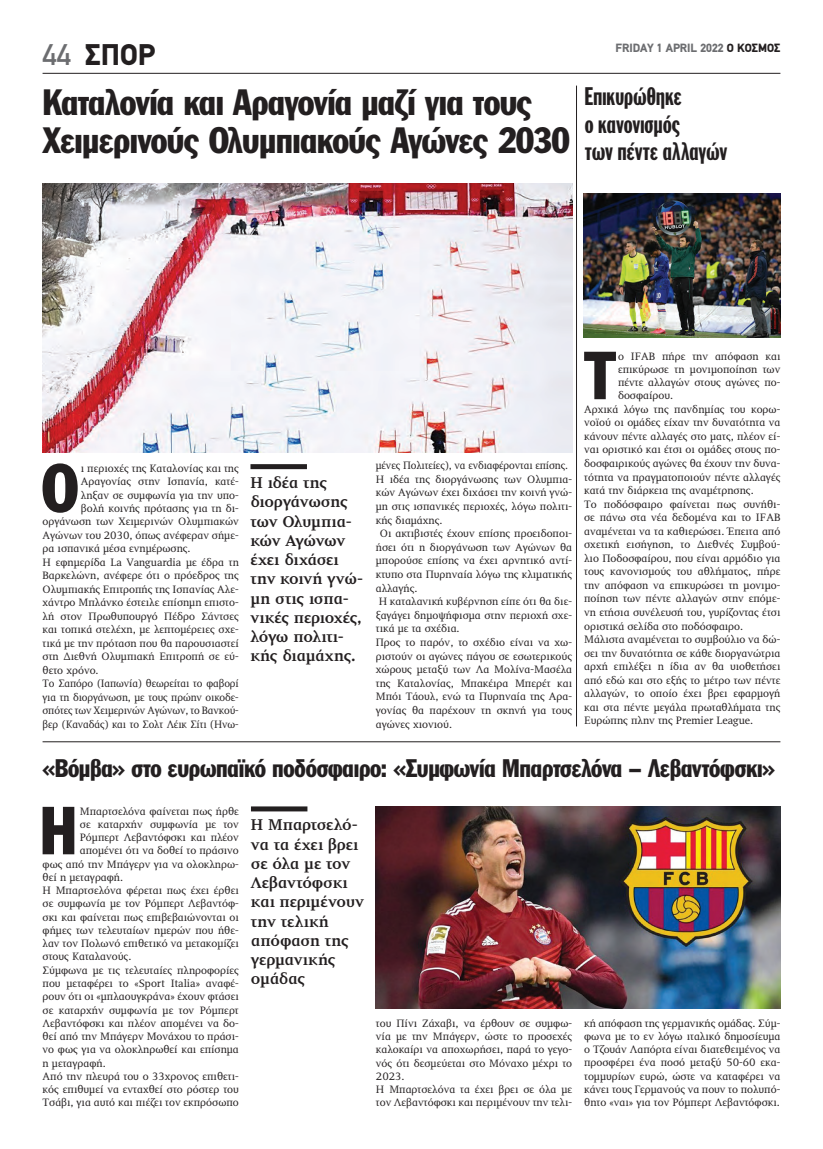
<style>
.page{position:relative;width:823px;height:1149px;background:#fff}
.page>*{position:absolute;margin:0;border:0;box-sizing:border-box;transform-origin:0 0}
.t1{font:66.6px "Franklin Gothic Greek Cond";color:#231f20}
.t2{font:36px/38px "Franklin Gothic Greek Cond";letter-spacing:-.02em;color:#231f20}
.t3{font:900 30px "PF Din Text";color:#231f20}
.t4{font:25px "Franklin Gothic Greek Cond";letter-spacing:-.01em;color:#231f20}
.t5{font:25px/27.4px "Franklin Gothic Greek Extra Cond";letter-spacing:-.05em;color:#231f20}
.t6{font:700 16px/19.2px "PF Diplomat";letter-spacing:-.015em;color:#231f20}
.t7{font:900 12px "PF Din Text";color:#6c6d70}
.t8{font:11px/13.3px "PF Diplomat";color:#231f20}
.t9{font:11px "PF Diplomat";color:#231f20;scale:.96 1}
.s1{font-weight:500;color:#6c6d70}
.s2{color:#231f20}
</style>
<div class="page">
<hr style="left:43px;top:73px;width:737px;height:1px;background:#231f20">
<div style="left:251px;top:806px;width:56px;height:5px;background:#231f20"></div>
<div style="left:250px;top:464px;width:57px;height:5px;background:#231f20"></div>
<img style="left:43px;top:184px;width:528px;height:268px">
<img style="left:376px;top:806px;width:404px;height:201px">
<hr style="left:43px;top:741px;width:737px;height:1px;background:#231f20">
<hr style="left:576px;top:86px;width:1px;height:640px;background:#231f20">
<img style="left:583px;top:193px;width:196px;height:144px">
<h3 class="t3" style="left:43px;top:37px;width:114px"><span class="s1">44</span> ΣΠΟΡ</h3>
<p class="t7" style="left:615px;top:40px;width:166px">FRIDAY 1 APRIL 2022 <span class="s2">Ο ΚΟΣΜΟΣ</span></p>
<h2 class="t2" style="left:43px;top:84px;width:528px">Καταλονία και Αραγονία μαζί για τους<br>Χειμερινούς Ολυμπιακούς Αγώνες 2030</h2>
<h3 class="t5" style="left:583px;top:83px;width:145px">Επικυρώθηκε<br>ο κανονισμός<br>των πέντε αλλαγών</h3>
<h1 class="t1" style="left:42px;top:450px;width:38px">Ο</h1>
<p class="t8" style="left:81px;top:462px;width:159px">ι περιοχές της Καταλονίας και της</p>
<p class="t8" style="left:81px;top:475px;width:159px">Αραγονίας στην Ισπανία, κατέ-</p>
<p class="t8" style="left:81px;top:488px;width:159px">ληξαν σε συμφωνία για την υπο-</p>
<p class="t8" style="left:81px;top:501px;width:159px">βολή κοινής πρότασης για τη δι-</p>
<p class="t8" style="left:42px;top:515px;width:198px">οργάνωση των Χειμερινών Ολυμπιακών</p>
<p class="t8" style="left:42px;top:528px;width:198px">Αγώνων του 2030, όπως ανέφεραν σήμε-</p>
<p class="t8" style="left:42px;top:542px;width:149px">ρα ισπανικά μέσα ενημέρωσης.</p>
<p class="t8" style="left:42px;top:555px;width:198px">Η εφημερίδα La Vanguardia με έδρα τη</p>
<p class="t8" style="left:42px;top:569px;width:198px">Βαρκελώνη, ανέφερε ότι ο πρόεδρος της</p>
<p class="t8" style="left:42px;top:582px;width:198px">Ολυμπιακής Επιτροπής της Ισπανίας Αλε-</p>
<p class="t8" style="left:42px;top:596px;width:198px">χάντρο Μπλάνκο έστειλε επίσημη επιστο-</p>
<p class="t8" style="left:42px;top:609px;width:198px">λή στον Πρωθυπουργό Πέδρο Σάντσες</p>
<p class="t8" style="left:42px;top:623px;width:198px">και τοπικά στελέχη, με λεπτομέρειες σχε-</p>
<p class="t8" style="left:42px;top:636px;width:198px">τικά με την πρόταση που θα παρουσιαστεί</p>
<p class="t8" style="left:42px;top:650px;width:198px">στη Διεθνή Ολυμπιακή Επιτροπή σε εύ-</p>
<p class="t8" style="left:42px;top:663px;width:58px">θετο χρόνο.</p>
<p class="t9" style="left:42px;top:677px;width:206px">Το Σαπόρο (Ιαπωνία) θεωρείται το φαβορί</p>
<p class="t9" style="left:42px;top:691px;width:206px">για τη διοργάνωση, με τους πρώην οικοδε-</p>
<p class="t9" style="left:42px;top:704px;width:206px">σπότες των Χειμερινών Αγώνων, το Βανκού-</p>
<p class="t9" style="left:42px;top:718px;width:206px">βερ (Καναδάς) και το Σολτ Λέικ Σίτι (Ηνω-</p>
<h3 class="t6" style="left:250px;top:473px;width:114px">Η ιδέα της διοργάνωσης των Ολυμπια&shy;κών Αγώνων έχει διχάσει την κοινή γνώ&shy;μη στις ισπα&shy;νικές περιοχές, λόγω πολιτι&shy;κής διαμάχης.</h3>
<p class="t9" style="left:375px;top:459px;width:202px">μένες Πολιτείες), να ενδιαφέρονται επίσης.</p>
<p class="t8" style="left:375px;top:472px;width:198px">Η ιδέα της διοργάνωσης των Ολυμπια-</p>
<p class="t8" style="left:375px;top:486px;width:198px">κών Αγώνων έχει διχάσει την κοινή γνώ-</p>
<p class="t8" style="left:375px;top:500px;width:198px">μη στις ισπανικές περιοχές, λόγω πολιτι-</p>
<p class="t8" style="left:375px;top:513px;width:68px">κής διαμάχης.</p>
<p class="t8" style="left:379px;top:527px;width:194px">Οι ακτιβιστές έχουν επίσης προειδοποι-</p>
<p class="t8" style="left:375px;top:540px;width:198px">ήσει ότι η διοργάνωση των Αγώνων θα</p>
<p class="t8" style="left:375px;top:554px;width:198px">μπορούσε επίσης να έχει αρνητικό αντί-</p>
<p class="t8" style="left:375px;top:567px;width:198px">κτυπο στα Πυρηναία λόγω της κλιματικής</p>
<p class="t8" style="left:375px;top:581px;width:43px">αλλαγής.</p>
<p class="t8" style="left:378px;top:595px;width:195px">Η καταλανική κυβέρνηση είπε ότι θα διε-</p>
<p class="t8" style="left:375px;top:608px;width:198px">ξαγάγει δημοψήφισμα στην περιοχή σχε-</p>
<p class="t8" style="left:375px;top:622px;width:85px">τικά με τα σχέδια.</p>
<p class="t8" style="left:375px;top:635px;width:198px">Προς το παρόν, το σχέδιο είναι να χω-</p>
<p class="t8" style="left:375px;top:649px;width:198px">ριστούν οι αγώνες πάγου σε εσωτερικούς</p>
<p class="t8" style="left:375px;top:663px;width:198px">χώρους μεταξύ των Λα Μολίνα-Μασέλα</p>
<p class="t8" style="left:375px;top:676px;width:198px">της Καταλονίας, Μπακέιρα Μπερέτ και</p>
<p class="t8" style="left:375px;top:690px;width:198px">Μπόι Τάουλ, ενώ τα Πυρηναία της Αρα-</p>
<p class="t8" style="left:375px;top:703px;width:198px">γονίας θα παρέχουν τη σκηνή για τους</p>
<p class="t8" style="left:375px;top:717px;width:78px">αγώνες χιονιού.</p>
<h1 class="t1" style="left:584px;top:337px;width:32px">Τ</h1>
<p class="t8" style="left:617px;top:349px;width:164px">ο IFAB πήρε την απόφαση και</p>
<p class="t8" style="left:617px;top:362px;width:164px">επικύρωσε τη μονιμοποίηση των</p>
<p class="t8" style="left:617px;top:376px;width:164px">πέντε αλλαγών στους αγώνες πο-</p>
<p class="t8" style="left:617px;top:389px;width:57px">δοσφαίρου.</p>
<p class="t8" style="left:583px;top:402px;width:198px">Αρχικά λόγω της πανδημίας του κορω-</p>
<p class="t8" style="left:583px;top:416px;width:198px">νοϊού οι ομάδες είχαν την δυνατότητα να</p>
<p class="t8" style="left:583px;top:429px;width:198px">κάνουν πέντε αλλαγές στο ματς, πλέον εί-</p>
<p class="t8" style="left:583px;top:443px;width:198px">ναι οριστικό και έτσι οι ομάδες στους πο-</p>
<p class="t8" style="left:583px;top:457px;width:198px">δοσφαιρικούς αγώνες θα έχουν την δυνα-</p>
<p class="t8" style="left:583px;top:470px;width:198px">τότητα να πραγματοποιούν πέντε αλλαγές</p>
<p class="t8" style="left:583px;top:484px;width:171px">κατά την διάρκεια της αναμέτρησης.</p>
<p class="t8" style="left:583px;top:497px;width:198px">Το ποδόσφαιρο φαίνεται πως συνήθι-</p>
<p class="t8" style="left:583px;top:511px;width:198px">σε πάνω στα νέα δεδομένα και το IFAB</p>
<p class="t8" style="left:583px;top:524px;width:198px">αναμένεται να τα καθιερώσει. Έπειτα από</p>
<p class="t8" style="left:583px;top:538px;width:198px">σχετική εισήγηση, το Διεθνές Συμβού-</p>
<p class="t8" style="left:583px;top:551px;width:198px">λιο Ποδοσφαίρου, που είναι αρμόδιο για</p>
<p class="t8" style="left:583px;top:565px;width:198px">τους κανονισμούς του αθλήματος, πήρε</p>
<p class="t8" style="left:583px;top:578px;width:198px">την απόφαση να επικυρώσει τη μονιμο-</p>
<p class="t8" style="left:583px;top:592px;width:198px">ποίηση των πέντε αλλαγών στην επόμε-</p>
<p class="t8" style="left:583px;top:605px;width:198px">νη ετήσια συνέλευσή του, γυρίζοντας έτσι</p>
<p class="t8" style="left:583px;top:619px;width:160px">οριστικά σελίδα στο ποδόσφαιρο.</p>
<p class="t8" style="left:583px;top:633px;width:198px">Μάλιστα αναμένεται το συμβούλιο να δώ-</p>
<p class="t8" style="left:583px;top:646px;width:198px">σει την δυνατότητα σε κάθε διοργανώτρια</p>
<p class="t8" style="left:583px;top:660px;width:198px">αρχή επιλέξει η ίδια αν θα υιοθετήσει</p>
<p class="t8" style="left:583px;top:673px;width:198px">από εδώ και στο εξής το μέτρο των πέντε</p>
<p class="t8" style="left:583px;top:687px;width:198px">αλλαγών, το οποίο έχει βρει εφαρμογή</p>
<p class="t8" style="left:583px;top:700px;width:198px">και στα πέντε μεγάλα πρωταθλήματα της</p>
<p class="t8" style="left:583px;top:714px;width:170px">Ευρώπης πλην της Premier League.</p>
<h3 class="t4" style="left:43px;top:753px;width:733px">«Βόμβα» στο ευρωπαϊκό ποδόσφαιρο: «Συμφωνία Μπαρτσελόνα – Λεβαντόφσκι»</h3>
<h1 class="t1" style="left:40px;top:792px;width:39px">Η</h1>
<p class="t8" style="left:80px;top:804px;width:160px">Μπαρτσελόνα φαίνεται πως ήρθε</p>
<p class="t8" style="left:80px;top:817px;width:160px">σε καταρχήν συμφωνία με τον</p>
<p class="t8" style="left:80px;top:830px;width:160px">Ρόμπερτ Λεβαντόφσκι και πλέον</p>
<p class="t8" style="left:80px;top:844px;width:160px">απομένει ότι να δοθεί το πράσινο</p>
<p class="t8" style="left:43px;top:857px;width:198px">φως από την Μπάγερν για να ολοκληρω-</p>
<p class="t8" style="left:43px;top:870px;width:82px">θεί η μεταγραφή.</p>
<p class="t8" style="left:43px;top:883px;width:198px">Η Μπαρτσελόνα φέρεται πως έχει έρθει</p>
<p class="t8" style="left:43px;top:897px;width:198px">σε συμφωνία με τον Ρόμπερτ Λεβαντόφ-</p>
<p class="t8" style="left:43px;top:910px;width:198px">σκι και φαίνεται πως επιβεβαιώνονται οι</p>
<p class="t8" style="left:43px;top:923px;width:198px">φήμες των τελευταίων ημερών που ήθε-</p>
<p class="t8" style="left:43px;top:936px;width:198px">λαν τον Πολωνό επιθετικό να μετακομίζει</p>
<p class="t8" style="left:43px;top:950px;width:90px">στους Καταλανούς.</p>
<p class="t8" style="left:43px;top:963px;width:198px">Σύμφωνα με τις τελευταίες πληροφορίες</p>
<p class="t8" style="left:43px;top:976px;width:198px">που μεταφέρει το «Sport Italia» αναφέ-</p>
<p class="t8" style="left:43px;top:989px;width:198px">ρουν ότι οι «μπλαουγκράνα» έχουν φτάσει</p>
<p class="t8" style="left:43px;top:1003px;width:198px">σε καταρχήν συμφωνία με τον Ρόμπερτ</p>
<p class="t8" style="left:43px;top:1016px;width:198px">Λεβαντόφσκι και πλέον απομένει να δο-</p>
<p class="t8" style="left:43px;top:1029px;width:198px">θεί από την Μπάγερν Μονάχου το πράσι-</p>
<p class="t8" style="left:43px;top:1042px;width:198px">νο φως για να ολοκληρωθεί και επίσημα</p>
<p class="t8" style="left:43px;top:1056px;width:65px">η μεταγραφή.</p>
<p class="t8" style="left:43px;top:1069px;width:198px">Από την πλευρά του ο 33χρονος επιθετι-</p>
<p class="t8" style="left:43px;top:1082px;width:198px">κός επιθυμεί να ενταχθεί στο ρόστερ του</p>
<p class="t8" style="left:43px;top:1095px;width:198px">Τσάβι, για αυτό και πιέζει τον εκπρόσωπο</p>
<h3 class="t6" style="left:251px;top:815px;width:114px">Η Μπαρτσελό&shy;να τα έχει βρει σε όλα με τον<br>Λεβαντόφσκι και περιμένουν την τελική απόφαση της γερμανικής ομάδας</h3>
<p class="t8" style="left:376px;top:1016px;width:198px">του Πίνι Ζάχαβι, να έρθουν σε συμφω&shy;νία με την Μπάγερν, ώστε το προσεχές καλοκαίρι να αποχωρήσει, παρά το γεγο&shy;νός ότι δεσμεύεται στο Μόναχο μέχρι το<br>2023.<br>Η Μπαρτσελόνα τα έχει βρει σε όλα με τον Λεβαντόφσκι και περιμένουν την τελι-</p>
<p class="t8" style="left:584px;top:1016px;width:198px;text-align:justify">κή απόφαση της γερμανικής ομάδας. Σύμ&shy;φωνα με το εν λόγω ιταλικό δημοσίευμα ο Τζουάν Λαπόρτα είναι διατεθειμένος να προσφέρει ένα ποσό μεταξύ 50-60 εκα&shy;τομμυρίων ευρώ, ώστε να καταφέρει να κάνει τους Γερμανούς να πουν το πολυπό&shy;θητο «ναι» για τον Ρόμπερτ Λεβαντόφσκι.</p>
</div>
